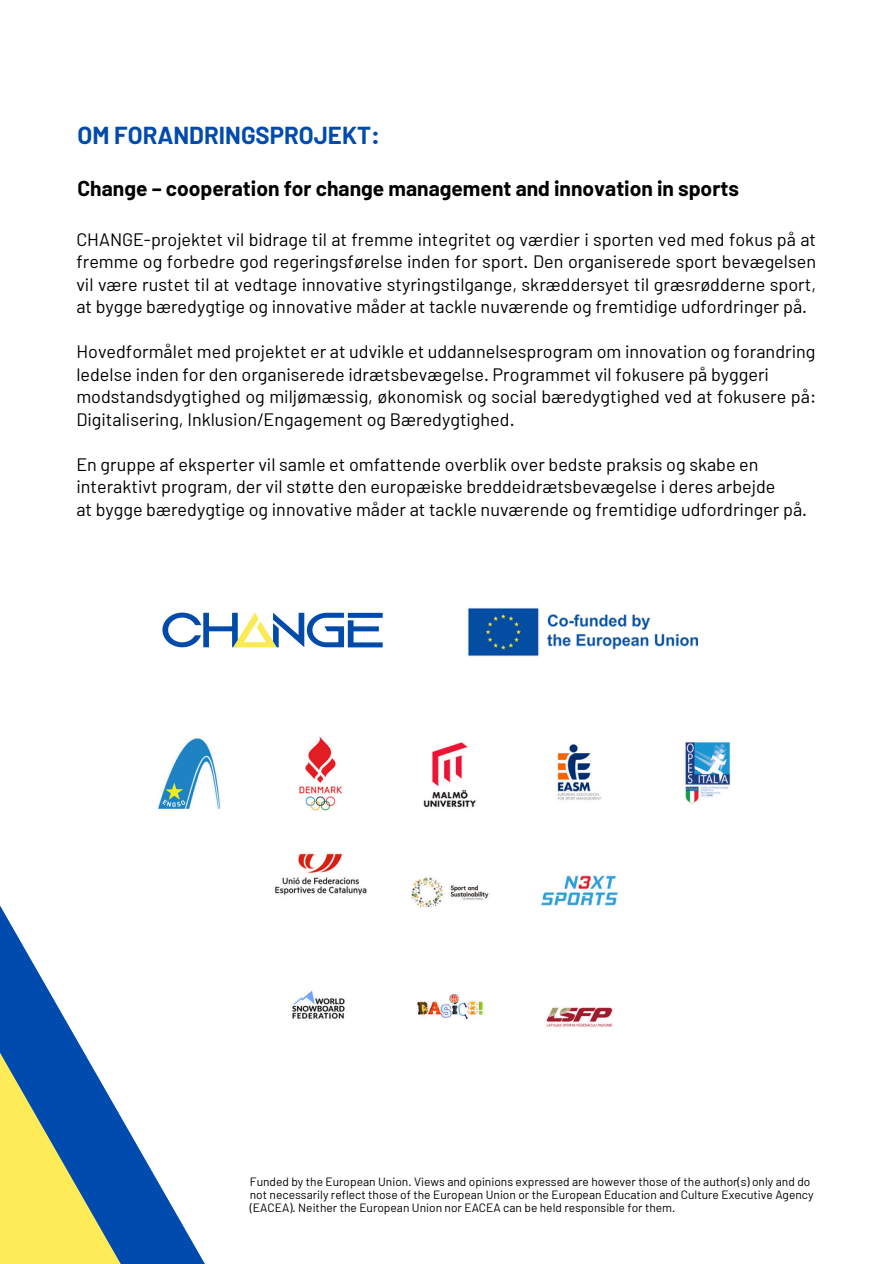
<style>
.page{position:relative;width:894px;height:1264px;background:#fff}
.page>*{position:absolute;margin:0;border:0;box-sizing:border-box;transform-origin:0 0}
.t1{font:700 24px "Barlow";color:#004bad}
.t2{font:700 21px "Barlow";color:#000}
.t3{font:18px/22.5px "Barlow";color:#000}
.t4{font:12px/13px "Barlow";color:#000}
</style>
<div class="page">
<img style="left:467px;top:607px;width:230px;height:49px">
<img style="left:162px;top:612px;width:221px;height:36px">
<svg style="left:0;top:905px;width:205px;height:358px"></svg>
<img style="left:141px;top:736px;width:590px;height:313px">
<h1 class="t1" style="left:77px;top:120px;width:304px">OM FORANDRINGSPROJEKT:</h1>
<p class="t2" style="left:77px;top:175px;width:662px">Change – cooperation for change management and innovation in sports</p>
<p class="t3" style="left:76px;top:227px;width:741px;text-align:justify">CHANGE-projektet vil bidrage til at fremme integritet og værdier i sporten ved med fokus på at fremme og forbedre god regeringsførelse inden for sport. Den organiserede sport bevægelsen vil være rustet til at vedtage innovative styringstilgange, skræddersyet til græsrødderne sport, at bygge bæredygtige og innovative måder at tackle nuværende og fremtidige udfordringer på.</p>
<p class="t3" style="left:76px;top:339px;width:741px">Hovedformålet med projektet er at udvikle et uddannelsesprogram om innovation og forandring ledelse inden for den organiserede idrætsbevægelse. Programmet vil fokusere på byggeri modstandsdygtighed og miljømæssig, økonomisk og social bæredygtighed ved at fokusere på:<br>Digitalisering, Inklusion/Engagement og Bæredygtighed.</p>
<p class="t3" style="left:76px;top:452px;width:732px">En gruppe af eksperter vil samle et omfattende overblik over bedste praksis og skabe en interaktivt program, der vil støtte den europæiske breddeidrætsbevægelse i deres arbejde<br>at bygge bæredygtige og innovative måder at tackle nuværende og fremtidige udfordringer på.</p>
<h3 class="t4" style="left:250px;top:1174px;width:565px">Funded by the European Union. Views and opinions expressed are however those of the author(s) only and do not necessarily reflect those of the European Union or the European Education and Culture Executive Agency (EACEA). Neither the European Union nor EACEA can be held responsible for them.</h3>
</div>
